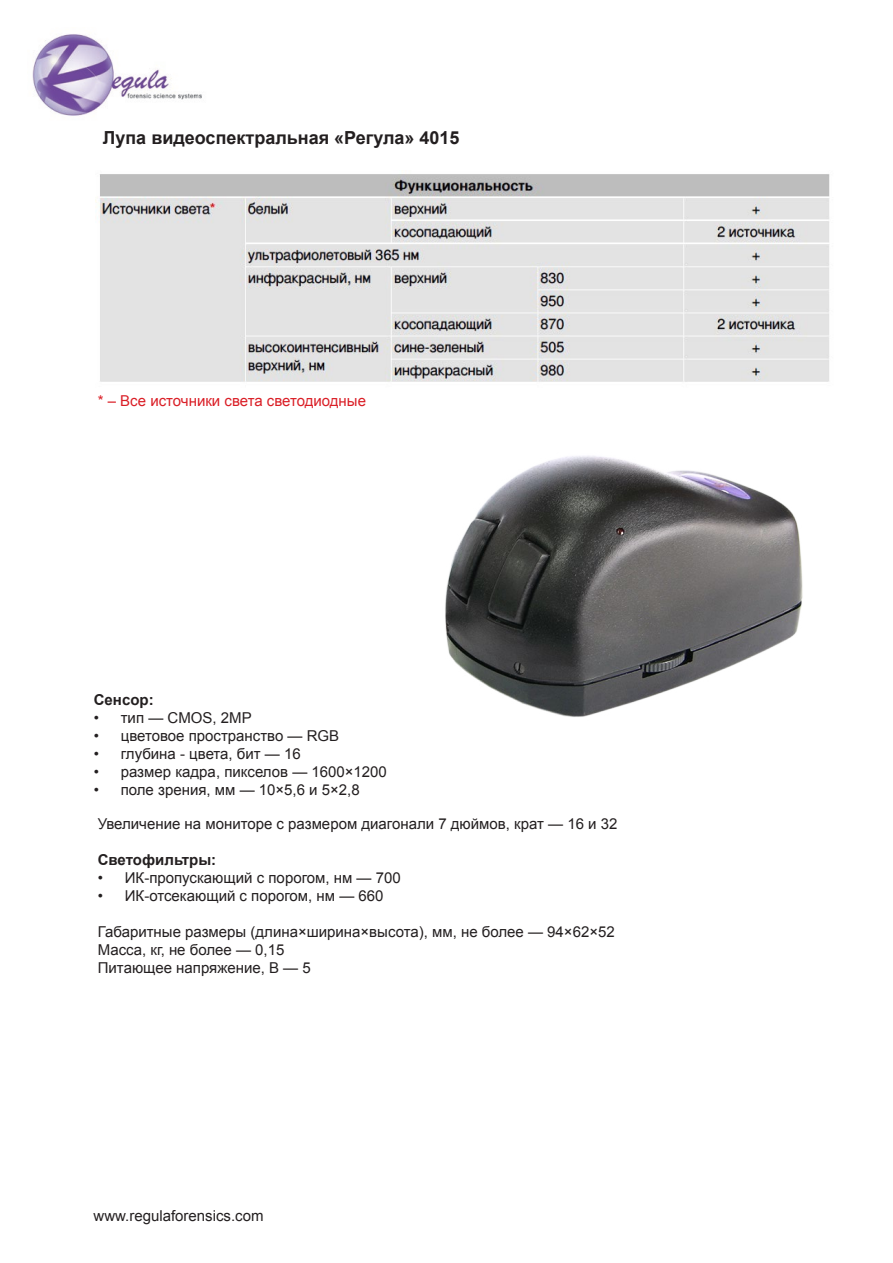
<style>
.page{position:relative;width:893px;height:1263px;background:#fff}
.page>*{position:absolute;margin:0;border:0;box-sizing:border-box;transform-origin:0 0}
.t1{font:700 18px "Arial";color:#231f20}
.t2{font:15px "Arial";color:#231f20}
.t3{font:15px "Arial";color:#da1e26}
.t4{font:700 15px "Arial";color:#231f20}
</style>
<div class="page">
<img style="left:32px;top:34px;width:170px;height:82px">
<img style="left:99px;top:174px;width:731px;height:208px">
<img style="left:445px;top:456px;width:358px;height:261px">
<p class="t1" style="left:103px;top:126px;width:358px">Лупа видеоспектральная «Регула» 4015</p>
<p class="t3" style="left:98px;top:391px;width:270px">* – Все источники света светодиодные</p>
<p class="t4" style="left:94px;top:690px;width:61px">Сенсор:</p>
<p class="t2" style="left:94px;top:708px;width:159px">• тип — CMOS, 2MP</p>
<p class="t2" style="left:94px;top:726px;width:247px">• цветовое пространство — RGB</p>
<p class="t2" style="left:94px;top:744px;width:208px">• глубина - цвета, бит — 16</p>
<p class="t2" style="left:94px;top:762px;width:295px">• размер кадра, пикселов — 1600×1200</p>
<p class="t2" style="left:94px;top:780px;width:268px">• поле зрения, мм — 10×5,6 и 5×2,8</p>
<p class="t2" style="left:98px;top:814px;width:521px">Увеличение на мониторе с размером диагонали 7 дюймов, крат — 16 и 32</p>
<p class="t4" style="left:98px;top:850px;width:120px">Светофильтры:</p>
<p class="t2" style="left:98px;top:868px;width:304px">• ИК-пропускающий с порогом, нм — 700</p>
<p class="t2" style="left:98px;top:886px;width:287px">• ИК-отсекающий с порогом, нм — 660</p>
<p class="t2" style="left:98px;top:922px;width:518px">Габаритные размеры (длина×ширина×высота), мм, не более — 94×62×52</p>
<p class="t2" style="left:98px;top:940px;width:188px">Масса, кг, не более — 0,15</p>
<p class="t2" style="left:98px;top:958px;width:214px">Питающее напряжение, В — 5</p>
<p class="t2" style="left:94px;top:1206px;width:172px">www.regulaforensics.com</p>
</div>
